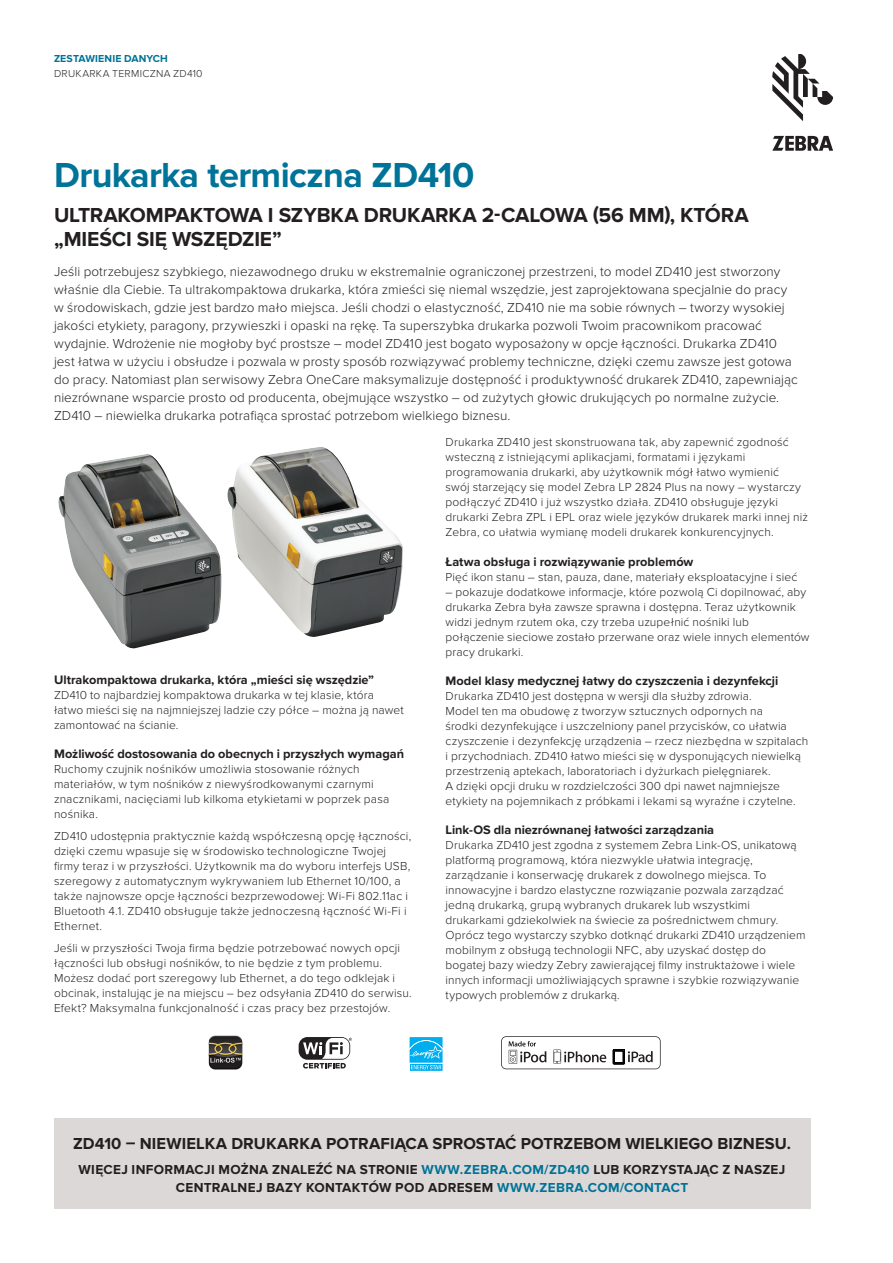
<style>
.page{position:relative;width:893px;height:1263px;background:#fff}
.page>*{position:absolute;margin:0;border:0;box-sizing:border-box;transform-origin:0 0}
.Title_Headline{font:700 36px "Proxima Nova";letter-spacing:-.02em;color:#007398}
.Title_Subhead{font:700 21px/24px "Proxima Nova";letter-spacing:-.01em;color:#231f20}
.Callout_1{font:700 16.5px "Proxima Nova";letter-spacing:.005em;color:#231f20}
.Intro_Body_Copy{font:300 13.5px/18px "Proxima Nova";letter-spacing:.005em;color:#231f20}
.Call_to_Action{font:700 13.5px/18px "Proxima Nova";letter-spacing:.025em;color:#231f20;text-align:center}
.Heading_2{font:700 12.75px "Proxima Nova";color:#231f20}
.Body_copy{font:300 12px/15px "Proxima Nova";letter-spacing:.01em;color:#231f20}
.Zebra_Product_Descri{font:300 10.5px "Proxima Nova";letter-spacing:.03em;color:#231f20}
.Zebra_Asset_Name{font:700 10.5px "Proxima Nova";letter-spacing:.01em;color:#007398}
.s1{color:#007398}
</style>
<div class="page">
<svg style="left:772px;top:54px;width:61px;height:67px"></svg>
<svg style="left:772px;top:136px;width:61px;height:15px"></svg>
<div style="left:54px;top:1118px;width:756px;height:91px;background:#dcd8d7"></div>
<img style="left:58px;top:447px;width:345px;height:202px">
<div style="left:299px;top:1037px;width:51px;height:23px;background:#231f20;border-radius:9px"></div>
<svg style="left:303px;top:1038px;width:49px;height:30px"></svg>
<img style="left:208px;top:1035px;width:35px;height:34px">
<svg style="left:501px;top:1036px;width:160px;height:33px"></svg>
<svg style="left:409px;top:1037px;width:34px;height:34px"></svg>
<p class="Zebra_Asset_Name" style="left:54px;top:53px;width:115px">ZESTAWIENIE DANYCH</p>
<p class="Zebra_Product_Descri" style="left:54px;top:67px;width:150px">DRUKARKA TERMICZNA ZD410</p>
<p class="Title_Headline" style="left:54px;top:155px;width:422px">Drukarka termiczna ZD410</p>
<p class="Title_Subhead" style="left:54px;top:204px;width:696px">ULTRAKOMPAKTOWA I SZYBKA DRUKARKA 2-CALOWA (56 MM), KTÓRA „MIEŚCI SIĘ WSZĘDZIE”</p>
<p class="Intro_Body_Copy" style="left:54px;top:263px;width:745px">Jeśli potrzebujesz szybkiego, niezawodnego druku w ekstremalnie ograniczonej przestrzeni, to model ZD410 jest stworzony właśnie dla Ciebie. Ta ultrakompaktowa drukarka, która zmieści się niemal wszędzie, jest zaprojektowana specjalnie do pracy w środowiskach, gdzie jest bardzo mało miejsca. Jeśli chodzi o elastyczność, ZD410 nie ma sobie równych – tworzy wysokiej jakości etykiety, paragony, przywieszki i opaski na rękę. Ta superszybka drukarka pozwoli Twoim pracownikom pracować wydajnie. Wdrożenie nie mogłoby być prostsze – model ZD410 jest bogato wyposażony w opcje łączności. Drukarka ZD410 jest łatwa w użyciu i obsłudze i pozwala w prosty sposób rozwiązywać problemy techniczne, dzięki czemu zawsze jest gotowa do pracy. Natomiast plan serwisowy Zebra OneCare maksymalizuje dostępność i produktywność drukarek ZD410, zapewniając niezrównane wsparcie prosto od producenta, obejmujące wszystko – od zużytych głowic drukujących po normalne zużycie.<br>ZD410 – niewielka drukarka potrafiąca sprostać potrzebom wielkiego biznesu.</p>
<p class="Heading_2" style="left:54px;top:672px;width:322px">Ultrakompaktowa drukarka, która „mieści się wszędzie”</p>
<p class="Body_copy" style="left:54px;top:688px;width:351px">ZD410 to najbardziej kompaktowa drukarka w tej klasie, która łatwo mieści się na najmniejszej ladzie czy półce – można ją nawet zamontować na ścianie.</p>
<p class="Heading_2" style="left:54px;top:747px;width:352px">Możliwość dostosowania do obecnych i przyszłych wymagań</p>
<p class="Body_copy" style="left:54px;top:762px;width:337px">Ruchomy czujnik nośników umożliwia stosowanie różnych materiałów, w tym nośników z niewyśrodkowanymi czarnymi znacznikami, nacięciami lub kilkoma etykietami w poprzek pasa nośnika.</p>
<p class="Body_copy" style="left:54px;top:829px;width:359px">ZD410 udostępnia praktycznie każdą współczesną opcję łączności, dzięki czemu wpasuje się w środowisko technologiczne Twojej firmy teraz i w przyszłości. Użytkownik ma do wyboru interfejs USB, szeregowy z automatycznym wykrywaniem lub Ethernet 10/100, a także najnowsze opcje łączności bezprzewodowej: Wi-Fi 802.11ac i Bluetooth 4.1. ZD410 obsługuje także jednoczesną łączność Wi-Fi i Ethernet.</p>
<p class="Body_copy" style="left:54px;top:940px;width:359px">Jeśli w przyszłości Twoja firma będzie potrzebować nowych opcji łączności lub obsługi nośników, to nie będzie z tym problemu.<br>Możesz dodać port szeregowy lub Ethernet, a do tego odklejak i obcinak, instalując je na miejscu – bez odsyłania ZD410 do serwisu.<br>Efekt? Maksymalna funkcjonalność i czas pracy bez przestojów.</p>
<p class="Body_copy" style="left:446px;top:435px;width:364px">Drukarka ZD410 jest skonstruowana tak, aby zapewnić zgodność wsteczną z istniejącymi aplikacjami, formatami i językami programowania drukarki, aby użytkownik mógł łatwo wymienić<br>swój starzejący się model Zebra LP 2824 Plus na nowy – wystarczy podłączyć ZD410 i już wszystko działa. ZD410 obsługuje języki drukarki Zebra ZPL i EPL oraz wiele języków drukarek marki innej niż Zebra, co ułatwia wymianę modeli drukarek konkurencyjnych.</p>
<p class="Heading_2" style="left:446px;top:554px;width:249px">Łatwa obsługa i rozwiązywanie problemów</p>
<p class="Body_copy" style="left:446px;top:569px;width:353px">Pięć ikon stanu – stan, pauza, dane, materiały eksploatacyjne i sieć</p>
<p class="Body_copy" style="left:446px;top:584px;width:366px">– pokazuje dodatkowe informacje, które pozwolą Ci dopilnować, aby drukarka Zebra była zawsze sprawna i dostępna. Teraz użytkownik widzi jednym rzutem oka, czy trzeba uzupełnić nośniki lub połączenie sieciowe zostało przerwane oraz wiele innych elementów pracy drukarki.</p>
<p class="Heading_2" style="left:446px;top:673px;width:334px">Model klasy medycznej łatwy do czyszczenia i dezynfekcji</p>
<p class="Body_copy" style="left:446px;top:688px;width:364px">Drukarka ZD410 jest dostępna w wersji dla służby zdrowia.<br>Model ten ma obudowę z tworzyw sztucznych odpornych na<br>środki dezynfekujące i uszczelniony panel przycisków, co ułatwia czyszczenie i dezynfekcję urządzenia – rzecz niezbędna w szpitalach i przychodniach. ZD410 łatwo mieści się w dysponujących niewielką przestrzenią aptekach, laboratoriach i dyżurkach pielęgniarek.<br>A dzięki opcji druku w rozdzielczości 300 dpi nawet najmniejsze etykiety na pojemnikach z próbkami i lekami są wyraźne i czytelne.</p>
<p class="Heading_2" style="left:446px;top:822px;width:270px">Link-OS dla niezrównanej łatwości zarządzania</p>
<p class="Body_copy" style="left:446px;top:838px;width:361px">Drukarka ZD410 jest zgodna z systemem Zebra Link-OS, unikatową platformą programową, która niezwykle ułatwia integrację, zarządzanie i konserwację drukarek z dowolnego miejsca. To innowacyjne i bardzo elastyczne rozwiązanie pozwala zarządzać jedną drukarką, grupą wybranych drukarek lub wszystkimi drukarkami gdziekolwiek na świecie za pośrednictwem chmury.<br>Oprócz tego wystarczy szybko dotknąć drukarki ZD410 urządzeniem mobilnym z obsługą technologii NFC, aby uzyskać dostęp do bogatej bazy wiedzy Zebry zawierającej filmy instruktażowe i wiele innych informacji umożliwiających sprawne i szybkie rozwiązywanie typowych problemów z drukarką.</p>
<p class="Callout_1" style="left:73px;top:1134px;width:719px">ZD410 – NIEWIELKA DRUKARKA POTRAFIĄCA SPROSTAĆ POTRZEBOM WIELKIEGO BIZNESU.</p>
<p class="Call_to_Action" style="left:79px;top:1160px;width:708px">WIĘCEJ INFORMACJI MOŻNA ZNALEŹĆ NA STRONIE <span class="s1">WWW.ZEBRA.COM/ZD410</span> LUB KORZYSTAJĄC Z NASZEJ<br>CENTRALNEJ BAZY KONTAKTÓW POD ADRESEM <span class="s1">WWW.ZEBRA.COM/CONTACT</span></p>
</div>
